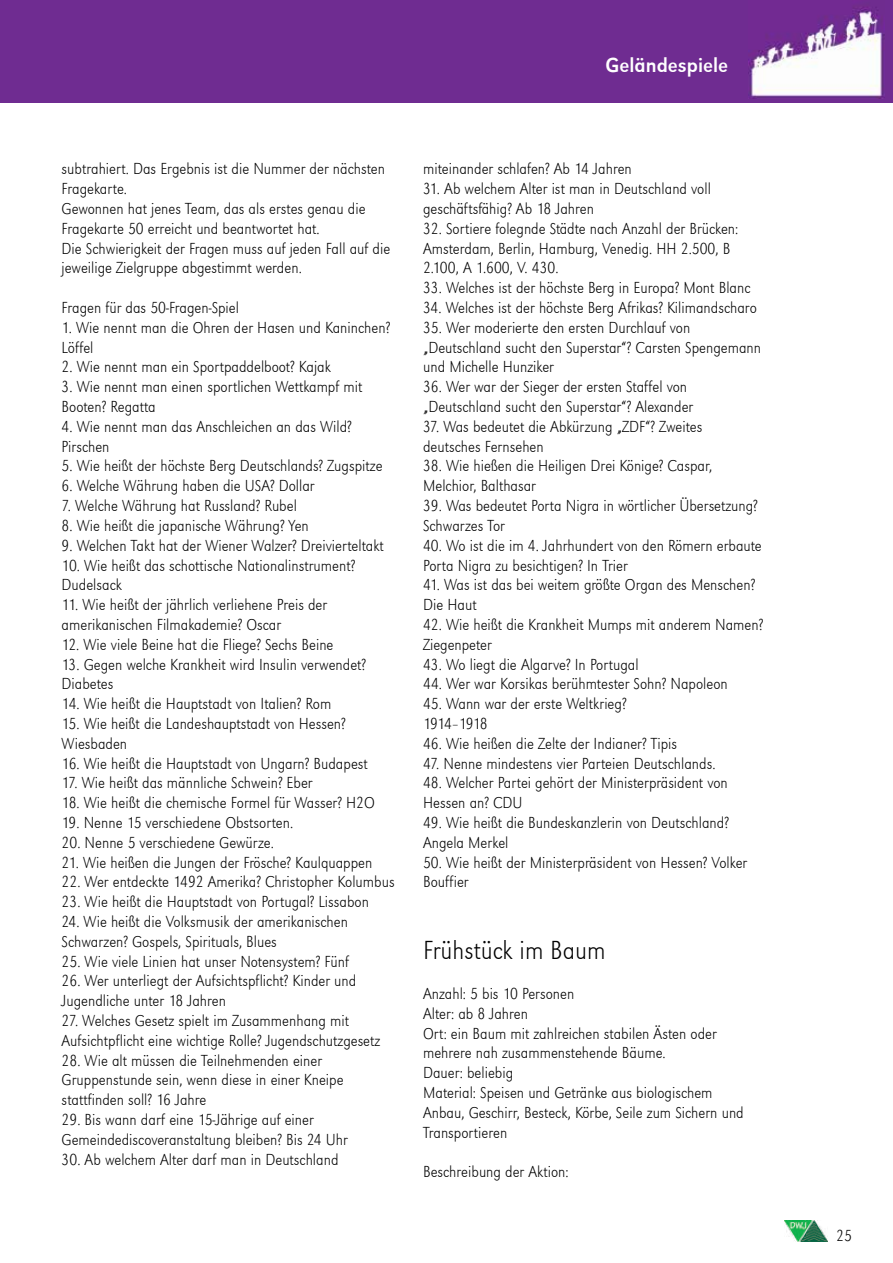
<style>
.page{position:relative;width:893px;height:1263px;background:#fff}
.page>*{position:absolute;margin:0;border:0;box-sizing:border-box;transform-origin:0 0}
.t1{font:27px "URW Grotesk T Extr Ligh Extr Narr";color:#000}
.t2{font:21px "URW Grotesk T Regu Narr";color:#fff}
.t3{font:16.5px/19.8px "URW Grotesk T Extr Ligh Extr Narr";color:#000}
</style>
<div class="page">
<img style="left:785px;top:1220px;width:43px;height:22px">
<div style="left:0;top:0;width:893px;height:102px;background:#6f2c91"></div>
<img style="left:748px;top:7px;width:136px;height:92px">
<p class="t2" style="left:606px;top:52px;width:124px">Geländespiele</p>
<p class="t3" style="left:62px;top:159px;width:330px">subtrahiert. Das Ergebnis ist die Nummer der nächsten Fragekarte.<br>Gewonnen hat jenes Team, das als erstes genau die Fragekarte 50 erreicht und beantwortet hat.<br>Die Schwierigkeit der Fragen muss auf jeden Fall auf die jeweilige Zielgruppe abgestimmt werden.</p>
<p class="t3" style="left:62px;top:297px;width:179px">Fragen für das 50-Fragen-Spiel</p>
<p class="t3" style="left:62px;top:317px;width:330px">1. Wie nennt man die Ohren der Hasen und Kaninchen?<br>Löffel</p>
<p class="t3" style="left:62px;top:357px;width:271px">2. Wie nennt man ein Sportpaddelboot? Kajak</p>
<p class="t3" style="left:62px;top:377px;width:302px">3. Wie nennt man einen sportlichen Wettkampf mit<br>Booten? Regatta</p>
<p class="t3" style="left:62px;top:416px;width:292px">4. Wie nennt man das Anschleichen an das Wild?<br>Pirschen</p>
<p class="t3" style="left:62px;top:456px;width:322px">5. Wie heißt der höchste Berg Deutschlands? Zugspitze</p>
<p class="t3" style="left:62px;top:476px;width:255px">6. Welche Währung haben die USA? Dollar</p>
<p class="t3" style="left:62px;top:495px;width:237px">7. Welche Währung hat Russland? Rubel</p>
<p class="t3" style="left:62px;top:515px;width:249px">8. Wie heißt die japanische Währung? Yen</p>
<p class="t3" style="left:62px;top:535px;width:324px">9. Welchen Takt hat der Wiener Walzer? Dreivierteltakt</p>
<p class="t3" style="left:62px;top:555px;width:295px">10. Wie heißt das schottische Nationalinstrument?<br>Dudelsack</p>
<p class="t3" style="left:62px;top:594px;width:267px">11. Wie heißt der jährlich verliehene Preis der amerikanischen Filmakademie? Oscar</p>
<p class="t3" style="left:62px;top:634px;width:273px">12. Wie viele Beine hat die Fliege? Sechs Beine</p>
<p class="t3" style="left:62px;top:654px;width:306px">13. Gegen welche Krankheit wird Insulin verwendet?<br>Diabetes</p>
<p class="t3" style="left:62px;top:693px;width:271px">14. Wie heißt die Hauptstadt von Italien? Rom</p>
<p class="t3" style="left:62px;top:713px;width:286px">15. Wie heißt die Landeshauptstadt von Hessen?<br>Wiesbaden</p>
<p class="t3" style="left:62px;top:753px;width:308px">16. Wie heißt die Hauptstadt von Ungarn? Budapest</p>
<p class="t3" style="left:62px;top:773px;width:252px">17. Wie heißt das männliche Schwein? Eber</p>
<p class="t3" style="left:62px;top:792px;width:315px">18. Wie heißt die chemische Formel für Wasser? H2O</p>
<p class="t3" style="left:62px;top:812px;width:233px">19. Nenne 15 verschiedene Obstsorten.</p>
<p class="t3" style="left:62px;top:832px;width:214px">20. Nenne 5 verschiedene Gewürze.</p>
<p class="t3" style="left:62px;top:852px;width:312px">21. Wie heißen die Jungen der Frösche? Kaulquappen</p>
<p class="t3" style="left:62px;top:872px;width:334px">22. Wer entdeckte 1492 Amerika? Christopher Kolumbus</p>
<p class="t3" style="left:62px;top:891px;width:309px">23. Wie heißt die Hauptstadt von Portugal? Lissabon</p>
<p class="t3" style="left:62px;top:911px;width:288px">24. Wie heißt die Volksmusik der amerikanischen<br>Schwarzen? Gospels, Spirituals, Blues</p>
<p class="t3" style="left:62px;top:951px;width:289px">25. Wie viele Linien hat unser Notensystem? Fünf</p>
<p class="t3" style="left:62px;top:971px;width:296px">26. Wer unterliegt der Aufsichtspflicht? Kinder und<br>Jugendliche unter 18 Jahren</p>
<p class="t3" style="left:62px;top:1010px;width:320px">27. Welches Gesetz spielt im Zusammenhang mit<br>Aufsichtpflicht eine wichtige Rolle? Jugendschutzgesetz</p>
<p class="t3" style="left:62px;top:1050px;width:283px">28. Wie alt müssen die Teilnehmenden einer<br>Gruppenstunde sein, wenn diese in einer Kneipe stattfinden soll? 16 Jahre</p>
<p class="t3" style="left:62px;top:1109px;width:288px">29. Bis wann darf eine 15-Jährige auf einer<br>Gemeindediscoveranstaltung bleiben? Bis 24 Uhr</p>
<p class="t3" style="left:62px;top:1149px;width:278px">30. Ab welchem Alter darf man in Deutschland</p>
<p class="t3" style="left:423px;top:159px;width:210px">miteinander schlafen? Ab 14 Jahren</p>
<p class="t3" style="left:423px;top:179px;width:289px">31. Ab welchem Alter ist man in Deutschland voll geschäftsfähig? Ab 18 Jahren</p>
<p class="t3" style="left:423px;top:218px;width:317px">32. Sortiere folegnde Städte nach Anzahl der Brücken:<br>Amsterdam, Berlin, Hamburg, Venedig. HH 2.500, B<br>2.100, A 1.600, V. 430.</p>
<p class="t3" style="left:423px;top:278px;width:329px">33. Welches ist der höchste Berg in Europa? Mont Blanc</p>
<p class="t3" style="left:423px;top:297px;width:335px">34. Welches ist der höchste Berg Afrikas? Kilimandscharo</p>
<p class="t3" style="left:423px;top:317px;width:340px">35. Wer moderierte den ersten Durchlauf von „Deutschland sucht den Superstar“? Carsten Spengemann und Michelle Hunziker</p>
<p class="t3" style="left:423px;top:377px;width:272px">36. Wer war der Sieger der ersten Staffel von „Deutschland sucht den Superstar“? Alexander</p>
<p class="t3" style="left:423px;top:416px;width:281px">37. Was bedeutet die Abkürzung „ZDF“? Zweites deutsches Fernsehen</p>
<p class="t3" style="left:423px;top:456px;width:291px">38. Wie hießen die Heiligen Drei Könige? Caspar,<br>Melchior, Balthasar</p>
<p class="t3" style="left:423px;top:495px;width:336px">39. Was bedeutet Porta Nigra in wörtlicher Übersetzung?<br>Schwarzes Tor</p>
<p class="t3" style="left:423px;top:535px;width:340px">40. Wo ist die im 4. Jahrhundert von den Römern erbaute<br>Porta Nigra zu besichtigen? In Trier</p>
<p class="t3" style="left:423px;top:575px;width:334px">41. Was ist das bei weitem größte Organ des Menschen?<br>Die Haut</p>
<p class="t3" style="left:423px;top:614px;width:342px">42. Wie heißt die Krankheit Mumps mit anderem Namen?<br>Ziegenpeter</p>
<p class="t3" style="left:423px;top:654px;width:217px">43. Wo liegt die Algarve? In Portugal</p>
<p class="t3" style="left:423px;top:674px;width:306px">44. Wer war Korsikas berühmtester Sohn? Napoleon</p>
<p class="t3" style="left:423px;top:693px;width:205px">45. Wann war der erste Weltkrieg?<br>1914–1918</p>
<p class="t3" style="left:423px;top:733px;width:256px">46. Wie heißen die Zelte der Indianer? Tipis</p>
<p class="t3" style="left:423px;top:753px;width:294px">47. Nenne mindestens vier Parteien Deutschlands.</p>
<p class="t3" style="left:423px;top:773px;width:306px">48. Welcher Partei gehört der Ministerpräsident von<br>Hessen an? CDU</p>
<p class="t3" style="left:423px;top:812px;width:307px">49. Wie heißt die Bundeskanzlerin von Deutschland?<br>Angela Merkel</p>
<p class="t3" style="left:423px;top:852px;width:326px">50. Wie heißt der Ministerpräsident von Hessen? Volker<br>Bouffier</p>
<h1 class="t1" style="left:423px;top:934px;width:184px">Frühstück im Baum</h1>
<p class="t3" style="left:423px;top:983px;width:322px">Anzahl: 5 bis 10 Personen<br>Alter: ab 8 Jahren<br>Ort: ein Baum mit zahlreichen stabilen Ästen oder mehrere nah zusammenstehende Bäume.<br>Dauer: beliebig<br>Material: Speisen und Getränke aus biologischem Anbau, Geschirr, Besteck, Körbe, Seile zum Sichern und Transportieren</p>
<p class="t3" style="left:423px;top:1161px;width:147px">Beschreibung der Aktion:</p>
<p class="t3" style="left:836px;top:1225px;width:17px">25</p>
</div>
